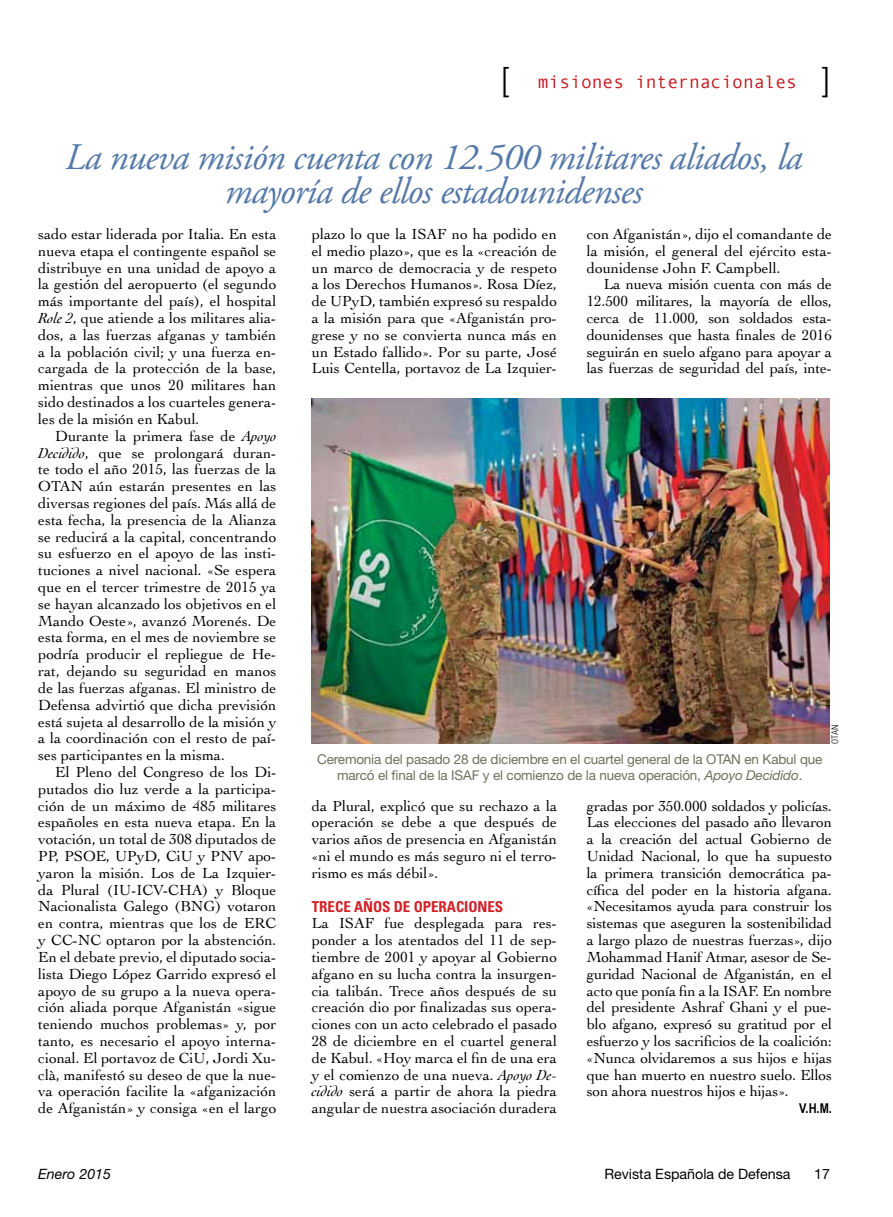
<style>
.page{position:relative;width:893px;height:1217px;background:#fff}
.page>*{position:absolute;margin:0;border:0;box-sizing:border-box;transform-origin:0 0}
.t1{font:italic 37.5px/34.5px "Adobe Garamond Pro";letter-spacing:-.02em;color:#5579a8;text-align:center}
.t2{font:300 33px "Helvetica Neue";color:#000}
.t3{font:18px "Monotypecom";color:#c4141b}
.t4{font:15.3px/16.8px "Cochin";color:#000;text-align:justify}
.t5{font:700 condensed 15px "Univers";letter-spacing:-.005em;color:#d22229}
.t6{font:14.25px "Helvetica Neue";color:#000}
.t7{font:italic 14.25px "Helvetica Neue";color:#000}
.t8{font:13.5px/15.8px "Helvetica Neue";letter-spacing:-.01em;color:#6e6f5a;text-align:center}
.t9{font:700 13.5px "Arial Narrow";color:#000}
.t10{font:300 condensed 9px "Univers";color:#000}
.s1{font-family:"Helvetica Neue";font-weight:300;font-size:33px;color:#000}
.s2{font-style:italic}
</style>
<div class="page">
<img style="left:312px;top:398px;width:517px;height:345px">
<h2 class="t2" style="left:501px;top:59px;width:9px">[</h2>
<p class="t3" style="left:538px;top:71px;width:294px">misiones internacionales <span class="s1">]</span></p>
<h1 class="t1" style="left:65px;top:140px;width:739px">La nueva misión cuenta con 12.500 militares aliados, la mayoría de ellos estadounidenses</h1>
<p class="t4" style="left:38px;top:225px;width:240px">sado estar liderada por Italia. En esta nueva etapa el contingente español se distribuye en una unidad de apoyo a la gestión del aeropuerto (el segundo más importante del país), el hospital <span class="s2">Role 2</span>, que atiende a los militares alia&shy;dos, a las fuerzas afganas y también a la población civil; y una fuerza en&shy;cargada de la protección de la base, mientras que unos 20 militares han sido destinados a los cuarteles genera&shy;les de la misión en Kabul.</p>
<p class="t4" style="left:38px;top:426px;width:240px;text-indent:17px">Durante la primera fase de <span class="s2">Apoyo Decidido</span>, que se prolongará duran&shy;te todo el año 2015, las fuerzas de la OTAN aún estarán presentes en las diversas regiones del país. Más allá de esta fecha, la presencia de la Alianza se reducirá a la capital, concentrando su esfuerzo en el apoyo de las insti&shy;tuciones a nivel nacional. «Se espera que en el tercer trimestre de 2015 ya se hayan alcanzado los objetivos en el Mando Oeste», avanzó Morenés. De esta forma, en el mes de noviembre se podría producir el repliegue de He&shy;rat, dejando su seguridad en manos de las fuerzas afganas. El ministro de Defensa advirtió que dicha previsión está sujeta al desarrollo de la misión y a la coordinación con el resto de paí&shy;ses participantes en la misma.</p>
<p class="t4" style="left:38px;top:762px;width:240px;text-indent:17px">El Pleno del Congreso de los Di&shy;putados dio luz verde a la participa&shy;ción de un máximo de 485 militares españoles en esta nueva etapa. En la votación, un total de 308 diputados de PP, PSOE, UPyD, CiU y PNV apo&shy;yaron la misión. Los de La Izquier&shy;da Plural (IU-ICV-CHA) y Bloque Nacionalista Galego (BNG) votaron en contra, mientras que los de ERC y CC-NC optaron por la abstención.<br>En el debate previo, el diputado socia&shy;lista Diego López Garrido expresó el apoyo de su grupo a la nueva opera&shy;ción aliada porque Afganistán «sigue teniendo muchos problemas» y, por tanto, es necesario el apoyo interna&shy;cional. El portavoz de CiU, Jordi Xu&shy;clà, manifestó su deseo de que la nue&shy;va operación facilite la «afganización de Afganistán» y consiga «en el largo</p>
<p class="t4" style="left:312px;top:225px;width:247px">plazo lo que la ISAF no ha podido en el medio plazo», que es la «creación de un marco de democracia y de respeto a los Derechos Humanos». Rosa Díez, de UPyD, también expresó su respaldo a la misión para que «Afganistán pro&shy;grese y no se convierta nunca más en un Estado fallido». Por su parte, José Luis Centella, portavoz de La Izquier-</p>
<p class="t4" style="left:587px;top:225px;width:247px">con Afganistán», dijo el comandante de la misión, el general del ejército esta&shy;dounidense John F. Campbell.</p>
<p class="t4" style="left:587px;top:275px;width:247px;text-indent:17px">La nueva misión cuenta con más de 12.500 militares, la mayoría de ellos, cerca de 11.000, son soldados esta&shy;dounidenses que hasta finales de 2016 seguirán en suelo afgano para apoyar a las fuerzas de seguridad del país, inte-</p>
<p class="t10" style="left:829px;top:743px;width:20px;rotate:-90deg">OTAN</p>
<p class="t8" style="left:317px;top:751px;width:507px">Ceremonia del pasado 28 de diciembre en el cuartel general de la OTAN en Kabul que marcó el final de la ISAF y el comienzo de la nueva operación, <span class="s2">Apoyo Decidido</span>.</p>
<p class="t4" style="left:312px;top:796px;width:247px">da Plural, explicó que su rechazo a la operación se debe a que después de varios años de presencia en Afganistán «ni el mundo es más seguro ni el terro&shy;rismo es más débil».</p>
<p class="t5" style="left:312px;top:896px;width:193px">TRECE AÑOS DE OPERACIONES</p>
<p class="t4" style="left:312px;top:914px;width:247px">La ISAF fue desplegada para res&shy;ponder a los atentados del 11 de sep&shy;tiembre de 2001 y apoyar al Gobierno afgano en su lucha contra la insurgen&shy;cia talibán. Trece años después de su creación dio por finalizadas sus opera&shy;ciones con un acto celebrado el pasado 28 de diciembre en el cuartel general de Kabul. «Hoy marca el fin de una era y el comienzo de una nueva. <span class="s2">Apoyo De&shy;cidido</span> será a partir de ahora la piedra angular de nuestra asociación duradera</p>
<p class="t4" style="left:587px;top:796px;width:247px">gradas por 350.000 soldados y policías.<br>Las elecciones del pasado año llevaron a la creación del actual Gobierno de Unidad Nacional, lo que ha supuesto la primera transición democrática pa&shy;cífica del poder en la historia afgana. «Necesitamos ayuda para construir los sistemas que aseguren la sostenibilidad a largo plazo de nuestras fuerzas», dijo Mohammad Hanif Atmar, asesor de Se&shy;guridad Nacional de Afganistán, en el acto que ponía fin a la ISAF. En nombre del presidente Ashraf Ghani y el pue&shy;blo afgano, expresó su gratitud por el esfuerzo y los sacrificios de la coalición: «Nunca olvidaremos a sus hijos e hijas que han muerto en nuestro suelo. Ellos son ahora nuestros hijos e hijas».</p>
<p class="t9" style="left:799px;top:1097px;width:34px">V.H.M.</p>
<p class="t7" style="left:38px;top:1164px;width:74px">Enero 2015</p>
<p class="t6" style="left:604px;top:1164px;width:188px">Revista Española de Defensa</p>
<p class="t6" style="left:814px;top:1164px;width:17px">17</p>
</div>
